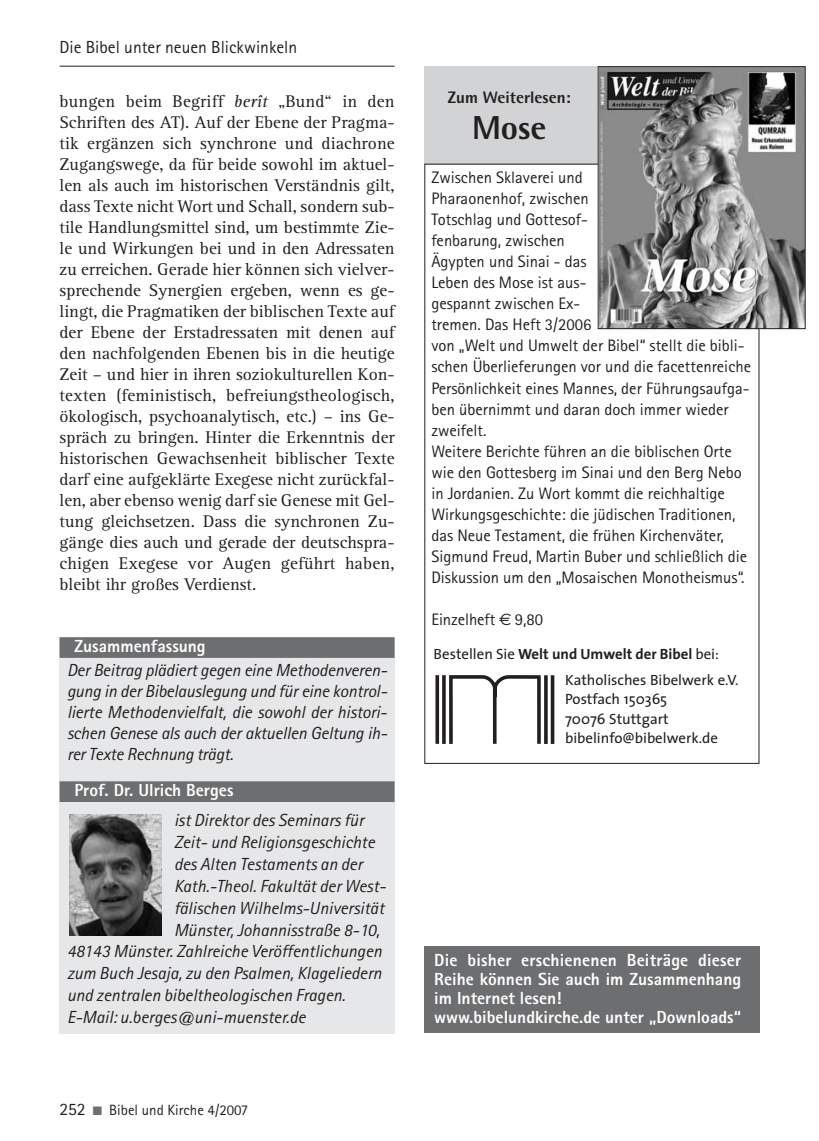
<style>
.page{position:relative;width:819px;height:1141px;background:#fff}
.page>*{position:absolute;margin:0;border:0;box-sizing:border-box;transform-origin:0 0}
.t1{font:800 33.25px "Rotis Semi Sans";color:#231f20}
.t2{font:17.5px/21px "Rotis Serif";letter-spacing:.005em;color:#231f20;text-align:justify}
.t3{font:italic 17.5px/21px "Rotis Sans Serif";color:#231f20;text-align:justify}
.t4{font:800 17.5px/19.2px "Rotis Sans Serif";color:#fff}
.t5{font:17.5px "Rotis Sans Serif";color:#231f20}
.t6{font:16.62px/21px "Rotis Sans Serif";color:#231f20}
.t7{font:800 16.62px "Rotis Semi Sans";color:#231f20}
.t8{font:14.88px/19.2px "The Sans";color:#231f20}
.t9{font:14.88px "Rotis Sans Serif";color:#231f20}
.s1{font-style:italic}
.s2{font-size:17.5px}
.s3{color:#6d6e70}
.s4{font-family:"Euro Sans"}
.s5{font-weight:700}
.s6{font-family:"The Sans Caps"}
</style>
<div class="page">
<hr style="left:60px;top:66px;width:334px;height:1px;background:#231f20">
<div style="left:60px;top:637px;width:334px;height:397px;background:#e6e7e8"></div>
<div style="left:60px;top:637px;width:334px;height:21px;background:#6d6e70"></div>
<div style="left:60px;top:781px;width:334px;height:21px;background:#6d6e70"></div>
<img style="left:69px;top:814px;width:93px;height:121px">
<div style="left:424px;top:66px;width:352px;height:99px;background:#d1d3d4"></div>
<img style="left:599px;top:68px;width:204px;height:259px">
<div style="left:597px;top:66px;width:208px;height:263px;border:1px solid #231f20"></div>
<svg style="left:449px;top:675px;width:92px;height:69px"></svg>
<hr style="left:544px;top:675px;width:3px;height:69px;background:#231f20">
<svg style="left:550px;top:675px;width:4px;height:69px"></svg>
<hr style="left:442px;top:675px;width:3px;height:69px;background:#231f20">
<svg style="left:435px;top:675px;width:4px;height:69px"></svg>
<div style="left:424px;top:946px;width:335px;height:87px;background:#6d6e70"></div>
<p class="t5" style="left:60px;top:41px;width:239px">Die Bibel unter neuen Blickwinkeln</p>
<p class="t2" style="left:60px;top:92px;width:336px">bungen beim Begriff <span class="s1">berît</span> „Bund“ in den Schriften des AT). Auf der Ebene der Pragma&shy;tik ergänzen sich synchrone und diachrone Zugangswege, da für beide sowohl im aktuel&shy;len als auch im historischen Verständnis gilt, dass Texte nicht Wort und Schall, sondern sub&shy;tile Handlungsmittel sind, um bestimmte Zie&shy;le und Wirkungen bei und in den Adressaten zu erreichen. Gerade hier können sich vielver&shy;sprechende Synergien ergeben, wenn es ge&shy;lingt, die Pragmatiken der biblischen Texte auf der Ebene der Erstadressaten mit denen auf den nachfolgenden Ebenen bis in die heutige Zeit – und hier in ihren soziokulturellen Kon&shy;texten (feministisch, befreiungstheologisch, ökologisch, psychoanalytisch, etc.) – ins Ge&shy;spräch zu bringen. Hinter die Erkenntnis der historischen Gewachsenheit biblischer Texte darf eine aufgeklärte Exegese nicht zurückfal&shy;len, aber ebenso wenig darf sie Genese mit Gel&shy;tung gleichsetzen. Dass die synchronen Zu&shy;gänge dies auch und gerade der deutschspra&shy;chigen Exegese vor Augen geführt haben, bleibt ihr großes Verdienst.</p>
<p class="t4" style="left:74px;top:638px;width:133px">Zusammenfassung</p>
<p class="t3" style="left:67px;top:661px;width:322px">Der Beitrag plädiert gegen eine Methodenveren&shy;gung in der Bibelauslegung und für eine kontrol&shy;lierte Methodenvielfalt, die sowohl der histori&shy;schen Genese als auch der aktuellen Geltung ih&shy;rer Texte Rechnung trägt.</p>
<p class="t4" style="left:74px;top:783px;width:160px">Prof. Dr. Ulrich Berges</p>
<p class="t3" style="left:174px;top:811px;width:191px">ist Direktor des Seminars für</p>
<p class="t3" style="left:174px;top:833px;width:202px">Zeit- und Religionsgeschichte</p>
<p class="t3" style="left:174px;top:855px;width:190px">des Alten Testaments an der</p>
<p class="t3" style="left:174px;top:877px;width:213px">Kath.-Theol. Fakultät der West-</p>
<p class="t3" style="left:174px;top:899px;width:212px">fälischen Wilhelms-Universität</p>
<p class="t3" style="left:174px;top:921px;width:207px">Münster, Johannisstraße 8-10,</p>
<p class="t3" style="left:67px;top:943px;width:316px">48143 Münster. Zahlreiche Veröffentlichungen</p>
<p class="t3" style="left:67px;top:965px;width:316px">zum Buch Jesaja, zu den Psalmen, Klageliedern</p>
<p class="t3" style="left:67px;top:986px;width:280px">und zentralen bibeltheologischen Fragen.</p>
<p class="t3" style="left:67px;top:1008px;width:240px">E-Mail: u.berges@uni-muenster.de</p>
<p class="t9" style="left:60px;top:1104px;width:190px"><span class="s2">252</span> <span class="s3">■</span> Bibel und Kirche 4/2007</p>
<p class="t7" style="left:448px;top:91px;width:124px">Zum Weiterlesen:</p>
<h1 class="t1" style="left:472px;top:116px;width:76px">Mose</h1>
<p class="t6" style="left:431px;top:169px;width:321px">Zwischen Sklaverei und<br>Pharaonenhof, zwischen<br>Totschlag und Gottesof-<br>fenbarung, zwischen<br>Ägypten und Sinai - das<br>Leben des Mose ist aus-<br>gespannt zwischen Ex-<br>tremen. Das Heft 3/2006<br>von „Welt und Umwelt der Bibel“ stellt die bibli&shy;schen Überlieferungen vor und die facettenreiche Persönlichkeit eines Mannes, der Führungsaufga&shy;ben übernimmt und daran doch immer wieder zweifelt.<br>Weitere Berichte führen an die biblischen Orte wie den Gottesberg im Sinai und den Berg Nebo in Jordanien. Zu Wort kommt die reichhaltige Wirkungsgeschichte: die jüdischen Traditionen, das Neue Testament, die frühen Kirchenväter, Sigmund Freud, Martin Buber und schließlich die Diskussion um den „Mosaischen Monotheismus“.</p>
<p class="t6" style="left:431px;top:610px;width:113px">Einzelheft <span class="s4">€</span> 9,80</p>
<p class="t8" style="left:565px;top:642px;width:175px;line-height:26.2px;text-indent:-131px">Bestellen Sie <span class="s5">Welt und Umwelt der Bibel</span> bei:<br><span class="s6">K</span>atholisches Bibelwerk e.V.</p>
<p class="t8" style="left:565px;top:691px;width:154px">Postfach 150365<br>70076 Stuttgart bibelinfo@bibelwerk.de</p>
<p class="t4" style="left:434px;top:952px;width:308px">Die bisher erschienenen Beiträge dieser Reihe können Sie auch im Zusammenhang im Internet lesen!<br>www.bibelundkirche.de unter „Downloads“</p>
</div>
